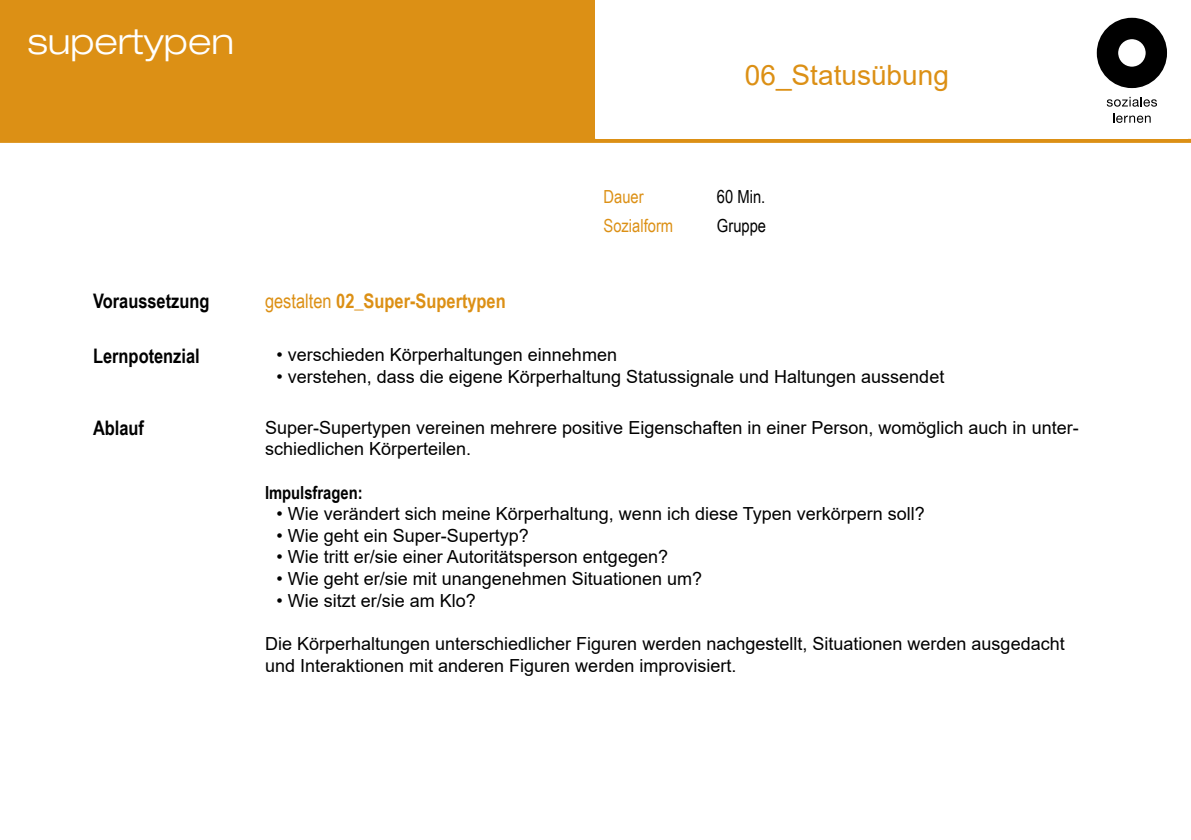
<style>
.page{position:relative;width:1191px;height:840px;background:#fff}
.page>*{position:absolute;margin:0;border:0;box-sizing:border-box;transform-origin:0 0}
.t1{font:300 expanded 36px "Helvetica Neue LT Std";color:#fff}
.t2{font:28px "Arial";color:#dc9015}
.t3{font:700 20px "Arial Narrow";color:#000}
.t4{font:700 20px "Arial Narrow";color:#dc9015}
.t5{font:18px/21.6px "Arial";color:#000}
.t6{font:18px "Arial Narrow";color:#dc9015}
.t7{font:700 18px "Arial Narrow";color:#000}
.t8{font:18px "Arial Narrow";color:#000}
.s1{font-weight:400}
</style>
<div class="page">
<div style="left:0;top:0;width:1191px;height:143px;background:#dc9015"></div>
<div style="left:596px;top:3px;width:592px;height:136px;background:#fff"></div>
<div style="left:1096px;top:18px;width:71px;height:70px;border:21px solid #000;border-radius:50%"></div>
<svg style="left:1106px;top:97px;width:51px;height:10px"></svg>
<svg style="left:1113px;top:113px;width:37px;height:10px"></svg>
<h1 class="t1" style="left:28px;top:19px;width:208px">supertypen</h1>
<h2 class="t2" style="left:745px;top:56px;width:205px">06_Statusübung</h2>
<p class="t6" style="left:603px;top:183px;width:42px">Dauer</p>
<p class="t8" style="left:717px;top:183px;width:50px">60 Min.</p>
<p class="t6" style="left:603px;top:212px;width:71px">Sozialform</p>
<p class="t8" style="left:717px;top:212px;width:51px">Gruppe</p>
<p class="t3" style="left:93px;top:286px;width:118px">Voraussetzung</p>
<p class="t4" style="left:265px;top:286px;width:242px"><span class="s1">gestalten</span> 02_Super-Supertypen</p>
<p class="t3" style="left:93px;top:340px;width:108px">Lernpotenzial</p>
<p class="t5" style="left:276px;top:344px;width:342px">• verschieden Körperhaltungen einnehmen</p>
<p class="t5" style="left:276px;top:365px;width:669px">• verstehen, dass die eigene Körperhaltung Statussignale und Haltungen aussendet</p>
<p class="t3" style="left:93px;top:412px;width:53px">Ablauf</p>
<p class="t5" style="left:265px;top:416px;width:815px">Super-Supertypen vereinen mehrere positive Eigenschaften in einer Person, womöglich auch in unter&shy;schiedlichen Körperteilen.</p>
<p class="t7" style="left:265px;top:478px;width:99px">Impulsfragen:</p>
<p class="t5" style="left:276px;top:502px;width:650px">• Wie verändert sich meine Körperhaltung, wenn ich diese Typen verkörpern soll?</p>
<p class="t5" style="left:276px;top:524px;width:254px">• Wie geht ein Super-Supertyp?</p>
<p class="t5" style="left:276px;top:546px;width:393px">• Wie tritt er/sie einer Autoritätsperson entgegen?</p>
<p class="t5" style="left:276px;top:567px;width:427px">• Wie geht er/sie mit unangenehmen Situationen um?</p>
<p class="t5" style="left:276px;top:589px;width:201px">• Wie sitzt er/sie am Klo?</p>
<p class="t5" style="left:265px;top:632px;width:801px">Die Körperhaltungen unterschiedlicher Figuren werden nachgestellt, Situationen werden ausgedacht und Interaktionen mit anderen Figuren werden improvisiert.</p>
</div>
